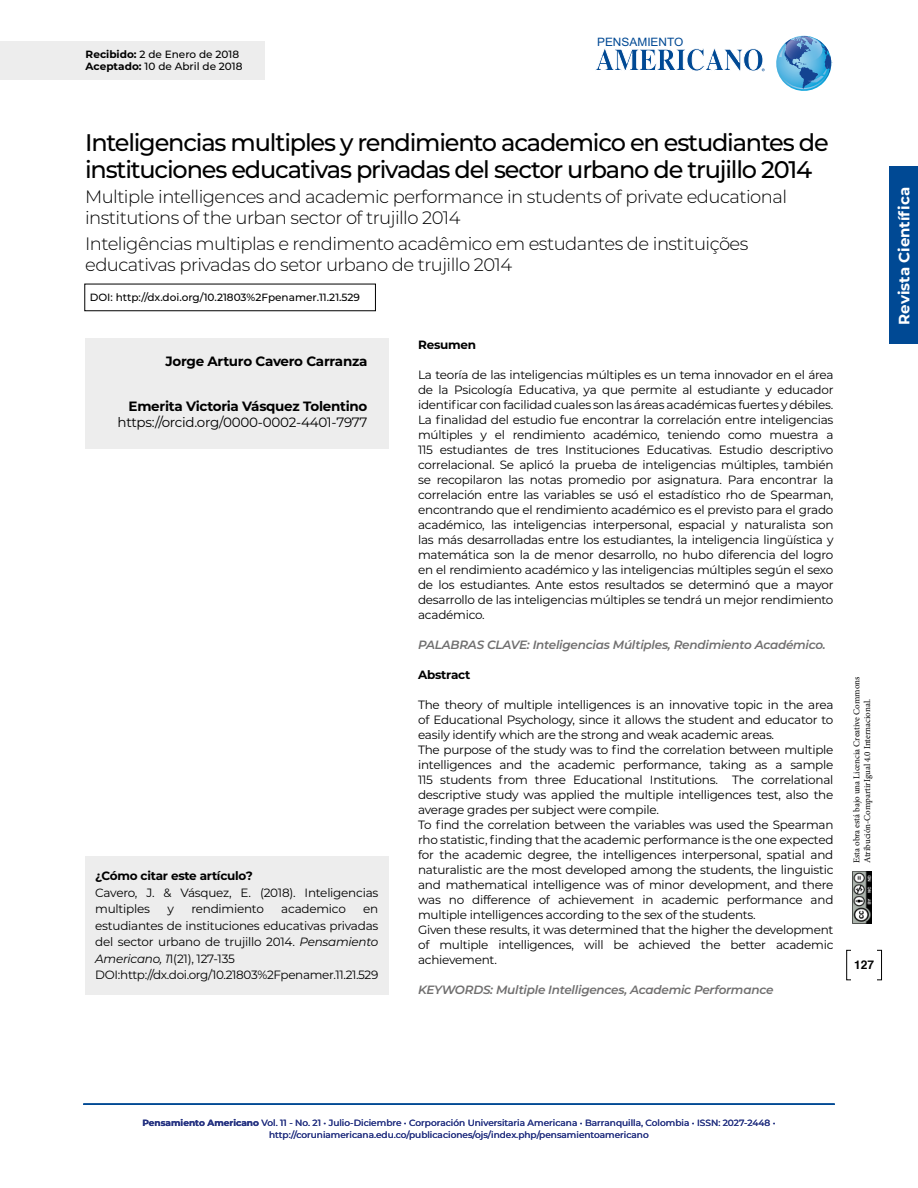
<style>
.page{position:relative;width:918px;height:1188px;background:#fff}
.page>*{position:absolute;margin:0;border:0;box-sizing:border-box;transform-origin:0 0}
.t1{font:500 24px/27px "Montserrat";letter-spacing:-.05em;color:#000}
.t2{font:300 18px/21px "Montserrat";letter-spacing:-.03em;color:#000}
.t3{font:700 15px "Montserrat";color:#fff}
.t4{font:700 13.5px "Montserrat";letter-spacing:-.02em;color:#000}
.t5{font:13.5px "Montserrat";letter-spacing:-.02em;color:#000}
.t6{font:12px/15px "Montserrat";letter-spacing:-.02em;color:#000}
.t7{font:italic 600 12px "Montserrat";letter-spacing:-.02em;color:#706f6f}
.t8{font:700 12px "Montserrat";letter-spacing:-.02em;color:#000}
.t9{font:700 12px "Helvetica";color:#000}
.t10{font:11.55px "Arial";color:#004994}
.t11{font:500 10.5px/12.6px "Montserrat";color:#000}
.t12{font:500 9px/12px "Montserrat";color:#283583;text-align:center}
.t13{font:9px/10.8px "Minion Pro";color:#000}
.s1{font-weight:700}
.s2{font-style:italic}
</style>
<div class="page">
<div style="left:846px;top:950px;width:36px;height:30px;border:1px solid #000"></div>
<div style="left:851px;top:949px;width:26px;height:32px;background:#fff"></div>
<div style="left:890px;top:167px;width:28px;height:177px;background:#004994"></div>
<hr style="left:83px;top:1103px;width:752px;height:2px;background:#004994">
<div style="left:0;top:41px;width:265px;height:39px;background:#ededed"></div>
<div style="left:85px;top:338px;width:304px;height:111px;background:#ededed"></div>
<div style="left:85px;top:857px;width:304px;height:138px;background:#ededed"></div>
<img style="left:853px;top:871px;width:18px;height:53px">
<svg style="left:776px;top:36px;width:57px;height:55px"></svg>
<svg style="left:595px;top:48px;width:170px;height:23px"></svg>
<p class="t11" style="left:86px;top:47px;width:158px"><span class="s1">Recibido:</span> 2 de Enero de 2018<br><span class="s1">Aceptado:</span> 10 de Abril de 2018</p>
<p class="t10" style="left:597px;top:35px;width:88px">PENSAMIENTO</p>
<h1 class="t1" style="left:85px;top:128px;width:745px">Inteligencias multiples y rendimiento academico en estudiantes de instituciones educativas privadas del sector urbano de trujillo 2014</h1>
<h2 class="t2" style="left:85px;top:186px;width:703px">Multiple intelligences and academic performance in students of private educational institutions of the urban sector of trujillo 2014</h2>
<h2 class="t2" style="left:85px;top:232px;width:665px">Inteligências multiplas e rendimento acadêmico em estudantes de instituições educativas privadas do setor urbano de trujillo 2014</h2>
<p class="t11" style="left:90px;top:290px;width:272px">DOI: http://dx.doi.org/10.21803%2Fpenamer.11.21.529</p>
<p class="t4" style="left:166px;top:351px;width:203px">Jorge Arturo Cavero Carranza</p>
<p class="t4" style="left:129px;top:396px;width:240px">Emerita Victoria Vásquez Tolentino</p>
<p class="t5" style="left:118px;top:413px;width:251px">https://orcid.org/0000-0002-4401-7977</p>
<p class="t8" style="left:95px;top:867px;width:159px">¿Cómo citar este artículo?</p>
<p class="t6" style="left:95px;top:884px;width:285px;line-height:16.5px">Cavero, J. &amp; Vásquez, E. (2018). Inteligencias multiples</p>
<p class="t6" style="left:167px;top:901px;width:8px">y</p>
<p class="t6" style="left:191px;top:901px;width:74px">rendimiento</p>
<p class="t6" style="left:281px;top:901px;width:66px">academico</p>
<p class="t6" style="left:95px;top:900px;width:285px;line-height:16.5px;text-indent:268px">en estudiantes de instituciones educativas privadas del sector urbano de trujillo 2014. <span class="s2">Pensamiento Americano, 1</span>1(21), 127-135<br>DOI: http://dx.doi.org/10.21803%2Fpenamer.11.21.529</p>
<p class="t8" style="left:418px;top:336px;width:60px">Resumen</p>
<p class="t6" style="left:418px;top:367px;width:417px;text-align:justify">La teoría de las inteligencias múltiples es un tema innovador en el área de la Psicología Educativa, ya que permite al estudiante y educador identificar con facilidad cuales son las áreas académicas fuertes y débiles.<br>La finalidad del estudio fue encontrar la correlación entre inteligencias múltiples y el rendimiento académico, teniendo como muestra a 115 estudiantes de tres Instituciones Educativas. Estudio descriptivo correlacional. Se aplicó la prueba de inteligencias múltiples, también se recopilaron las notas promedio por asignatura. Para encontrar la correlación entre las variables se usó el estadístico rho de Spearman, encontrando que el rendimiento académico es el previsto para el grado académico, las inteligencias interpersonal, espacial y naturalista son las más desarrolladas entre los estudiantes, la inteligencia lingüística y matemática son la de menor desarrollo, no hubo diferencia del logro en el rendimiento académico y las inteligencias múltiples según el sexo de los estudiantes. Ante estos resultados se determinó que a mayor desarrollo de las inteligencias múltiples se tendrá un mejor rendimiento académico.</p>
<p class="t7" style="left:418px;top:636px;width:409px">PALABRAS CLAVE: Inteligencias Múltiples, Rendimiento Académico.</p>
<p class="t8" style="left:418px;top:666px;width:54px">Abstract</p>
<p class="t6" style="left:418px;top:697px;width:417px">The theory of multiple intelligences is an innovative topic in the area of Educational Psychology, since it allows the student and educator to easily identify which are the strong and weak academic areas.<br>The purpose of the study was to find the correlation between multiple intelligences and the academic performance, taking as a sample 115 students from three Educational Institutions. The correlational descriptive study was applied the multiple intelligences test, also the average grades per subject were compile.<br>To find the correlation between the variables was used the Spearman rho statistic, finding that the academic performance is the one expected for the academic degree, the intelligences interpersonal, spatial and naturalistic are the most developed among the students, the linguistic and mathematical intelligence was of minor development, and there was no difference of achievement in academic performance and multiple intelligences according to the sex of the students.<br>Given these results, it was determined that the higher the development of multiple intelligences, will be achieved the better academic achievement.</p>
<p class="t7" style="left:418px;top:981px;width:357px">KEYWORDS: Multiple Intelligences, Academic Performance</p>
<p class="t13" style="left:851px;top:863px;width:188px;rotate:-90deg">Esta obra está bajo una Licencia Creative Commons<br>Atribución-CompartirIgual 4.0 Internacional.</p>
<p class="t9" style="left:854px;top:955px;width:22px">127</p>
<p class="t3" style="left:893px;top:325px;width:139px;rotate:-90deg">Revista Científica</p>
<p class="t12" style="left:142px;top:1116px;width:635px"><span class="s1">Pensamiento Americano</span> Vol. 11 - No. 21 • Julio-Diciembre • Corporación Universitaria Americana • Barranquilla, Colombia • ISSN: 2027-2448 • http://coruniamericana.edu.co/publicaciones/ojs/index.php/pensamientoamericano</p>
</div>
